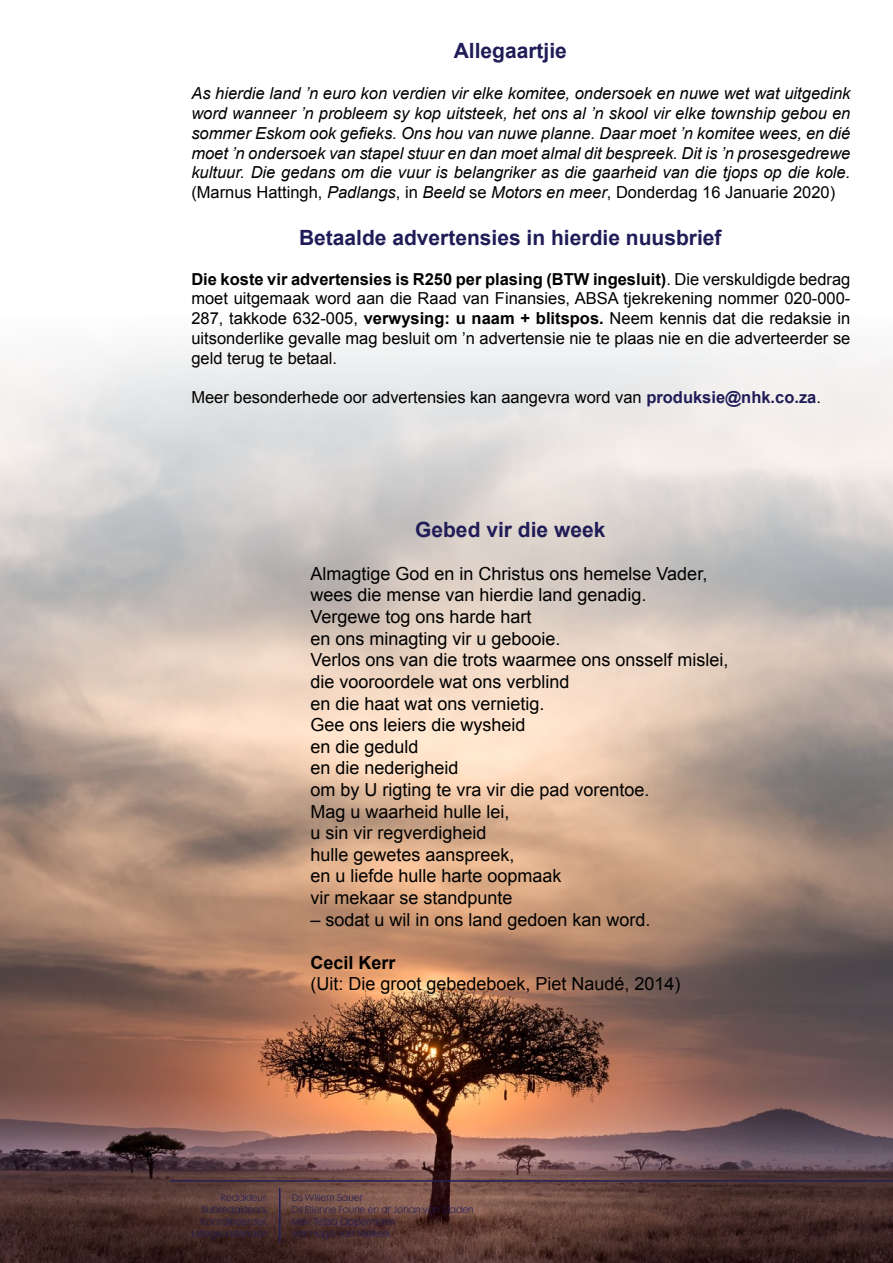
<style>
.page{position:relative;width:893px;height:1263px;background:#fff}
.page>*{position:absolute;margin:0;border:0;box-sizing:border-box;transform-origin:0 0}
.t1{font:700 21px "Arial";color:#201c57}
.t2{font:18px/21.6px "Arial";color:#000}
.t3{font:700 18px "Arial";color:#000}
.t4{font:italic 16.5px/19.8px "Arial";color:#000;text-align:justify}
.t5{font:16.5px/19.8px "Arial";color:#000;text-align:justify}
.t6{font:9px/12px "Futura Maxi CG Light";color:#201c57}
.s1{font-style:normal}
.s2{font-weight:700}
.s3{font-weight:700;color:#201c57}
</style>
<div class="page">
<img style="left:0;top:339px;width:893px;height:924px">
<hr style="left:279px;top:1188px;width:1px;height:54px;background:#242056">
<hr style="left:170px;top:1180px;width:723px;height:2px;background:#242056">
<p class="t1" style="left:454px;top:36px;width:115px">Allegaartjie</p>
<p class="t4" style="left:191px;top:84px;width:661px">As hierdie land ’n euro kon verdien vir elke komitee, ondersoek en nuwe wet wat uitgedink word wanneer ’n probleem sy kop uitsteek, het ons al ’n skool vir elke township gebou en sommer Eskom ook gefieks. Ons hou van nuwe planne. Daar moet ’n komitee wees, en dié moet ’n ondersoek van stapel stuur en dan moet almal dit bespreek. Dit is ’n prosesgedrewe kultuur. Die gedans om die vuur is belangriker as die gaarheid van die tjops op die kole. <span class="s1">(Marnus Hattingh,</span> Padlangs<span class="s1">, in</span> Beeld <span class="s1">se</span> Motors en meer<span class="s1">, Donderdag 16 Januarie 2020)</span></p>
<p class="t1" style="left:299px;top:224px;width:424px">Betaalde advertensies in hierdie nuusbrief</p>
<p class="t5" style="left:191px;top:269px;width:661px"><span class="s2">Die koste vir advertensies is R250 per plasing (BTW ingesluit)</span>. Die verskuldigde bedrag moet uitgemaak word aan die Raad van Finansies, ABSA tjekrekening nommer 020-000- 287, takkode 632-005, <span class="s2">verwysing: u naam + blitspos.</span> Neem kennis dat die redaksie in uitsonderlike gevalle mag besluit om ’n advertensie nie te plaas nie en die adverteerder se geld terug te betaal.</p>
<p class="t5" style="left:191px;top:388px;width:631px">Meer besonderhede oor advertensies kan aangevra word van <span class="s3">produksie@nhk.co.za</span>.</p>
<p class="t1" style="left:415px;top:515px;width:192px">Gebed vir die week</p>
<p class="t2" style="left:310px;top:563px;width:420px">Almagtige God en in Christus ons hemelse Vader, wees die mense van hierdie land genadig.<br>Vergewe tog ons harde hart<br>en ons minagting vir u gebooie.<br>Verlos ons van die trots waarmee ons onsself mislei, die vooroordele wat ons verblind<br>en die haat wat ons vernietig.<br>Gee ons leiers die wysheid<br>en die geduld<br>en die nederigheid<br>om by U rigting te vra vir die pad vorentoe.<br>Mag u waarheid hulle lei,<br>u sin vir regverdigheid<br>hulle gewetes aanspreek,<br>en u liefde hulle harte oopmaak<br>vir mekaar se standpunte</p>
<p class="t2" style="left:310px;top:908px;width:342px">– sodat u wil in ons land gedoen kan word.</p>
<p class="t3" style="left:310px;top:950px;width:87px">Cecil Kerr</p>
<p class="t2" style="left:310px;top:973px;width:372px">(Uit: Die groot gebedeboek, Piet Naudé, 2014)</p>
<p class="t6" style="left:192px;top:1191px;width:78px;text-align:right">Redakteur:<br>Subredakteurs:<br>Koördineerder:<br>Uitlegkunstenaar:</p>
<p class="t6" style="left:292px;top:1191px;width:183px">Ds Willem Sauer<br>Ds Etienne Fourie en dr Johan van Staden<br>Mev Tessa Oppermann<br>Mnr Hugo van Niekerk</p>
</div>
